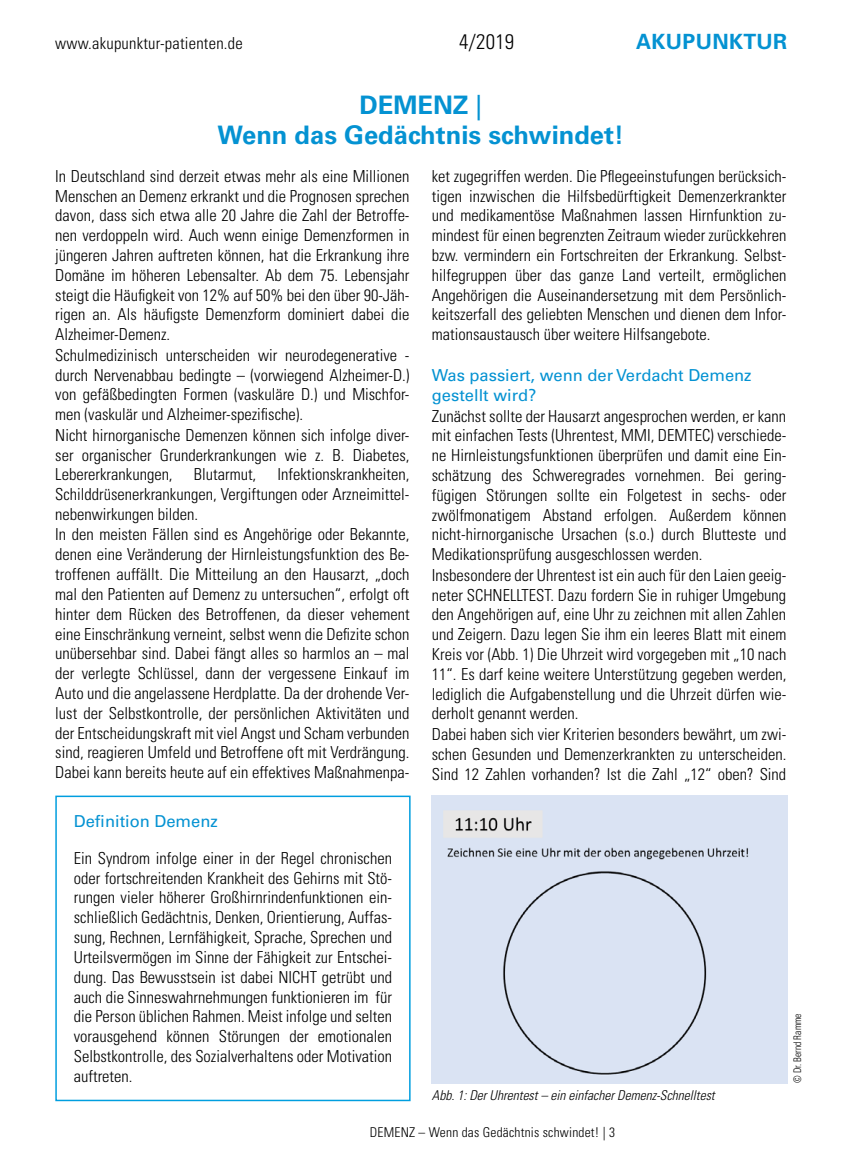
<style>
.page{position:relative;width:851px;height:1170px;background:#fff}
.page>*{position:absolute;margin:0;border:0;box-sizing:border-box;transform-origin:0 0}
.HL{font:700 25.5px/30.6px "Univers LT Std";color:#0492d2;text-align:center}
.t1{font:700 21px "Univers LT Std";letter-spacing:.015em;color:#0492d2}
.t2{font:300 condensed 21px "Univers LT Std";color:#000}
.Copy{font:300 condensed 16.5px/19.8px "Univers LT Std";color:#000;text-align:justify}
.ü1{font:16.5px/19.8px "Univers LT Std";color:#0492d2}
.BU{font:italic 300 condensed 13.5px "Univers LT Std";color:#000}
.t3{font:300 condensed 13.5px "Univers LT Std";letter-spacing:.015em;color:#000}
.Quellen{font:300 condensed 10.5px "Univers LT Std";color:#000;scale:.91 1}
.s1{font-weight:400}
</style>
<div class="page">
<div style="left:55px;top:795px;width:355px;height:306px;border:2px solid #009edf"></div>
<div style="left:432px;top:795px;width:355px;height:288px;background:#dae3f3"></div>
<p class="Copy" style="left:55px;top:34px;width:189px">www.akupunktur-patienten.de</p>
<p class="t2" style="left:459px;top:29px;width:57px">4/2019</p>
<p class="t1" style="left:636px;top:30px;width:153px">AKUPUNKTUR</p>
<p class="HL" style="left:218px;top:89px;width:408px">DEMENZ <span class="s1">|<br></span>Wenn das Gedächtnis schwindet!</p>
<p class="Copy" style="left:55px;top:166px;width:356px">In Deutschland sind derzeit etwas mehr als eine Millionen Menschen an Demenz erkrankt und die Prognosen sprechen davon, dass sich etwa alle 20 Jahre die Zahl der Betroffe&shy;nen verdoppeln wird. Auch wenn einige Demenzformen in jüngeren Jahren auftreten können, hat die Erkrankung ihre Domäne im höheren Lebensalter. Ab dem 75. Lebensjahr steigt die Häufigkeit von 12% auf 50% bei den über 90-Jäh&shy;rigen an. Als häufigste Demenzform dominiert dabei die Alzheimer-Demenz.</p>
<p class="Copy" style="left:55px;top:345px;width:356px">Schulmedizinisch unterscheiden wir neurodegenerative - durch Nervenabbau bedingte – (vorwiegend Alzheimer-D.) von gefäßbedingten Formen (vaskuläre D.) und Mischfor&shy;men (vaskulär und Alzheimer-spezifische).</p>
<p class="Copy" style="left:55px;top:425px;width:356px">Nicht hirnorganische Demenzen können sich infolge diver&shy;ser organischer Grunderkrankungen wie z. B. Diabetes, Lebererkrankungen,</p>
<p class="Copy" style="left:432px;top:166px;width:356px">ket zugegriffen werden. Die Pflegeeinstufungen berücksich&shy;tigen inzwischen die Hilfsbedürftigkeit Demenzerkrankter und medikamentöse Maßnahmen lassen Hirnfunktion zu&shy;mindest für einen begrenzten Zeitraum wieder zurückkehren bzw. vermindern ein Fortschreiten der Erkrankung. Selbst&shy;hilfegruppen über das ganze Land verteilt, ermöglichen Angehörigen die Auseinandersetzung mit dem Persönlich&shy;keitszerfall des geliebten Menschen und dienen dem Infor&shy;mationsaustausch über weitere Hilfsangebote.</p>
<p class="ü1" style="left:432px;top:365px;width:321px">Was passiert, wenn der Verdacht Demenz gestellt wird?</p>
<p class="Copy" style="left:432px;top:406px;width:356px">Zunächst sollte der Hausarzt angesprochen werden, er kann mit einfachen Tests (Uhrentest, MMI, DEMTEC) verschiede&shy;ne Hirnleistungsfunktionen überprüfen und damit eine Ein&shy;schätzung des Schweregrades vornehmen. Bei gering&shy;fügigen Störungen sollte ein Folgetest in sechs- oder zwölfmonatigem Abstand erfolgen. Außerdem können nicht-hirnorganische Ursachen (s.o.) durch Blutteste und Medikationsprüfung ausgeschlossen werden.</p>
<p class="Copy" style="left:432px;top:565px;width:356px">Insbesondere der Uhrentest ist ein auch für den Laien geeig&shy;neter SCHNELLTEST. Dazu fordern Sie in ruhiger Umgebung den Angehörigen auf, eine Uhr zu zeichnen mit allen Zahlen und Zeigern. Dazu legen Sie ihm ein leeres Blatt mit einem Kreis vor (Abb. 1) Die Uhrzeit wird vorgegeben mit „10 nach 11“. Es darf keine weitere Unterstützung gegeben werden, lediglich die Aufgabenstellung und die Uhrzeit dürfen wie&shy;derholt genannt werden.</p>
<p class="Copy" style="left:432px;top:724px;width:356px">Dabei haben sich vier Kriterien besonders bewährt, um zwi&shy;schen Gesunden und Demenzerkrankten zu unterscheiden.<br>Sind 12 Zahlen vorhanden? Ist die Zahl „12“ oben? Sind</p>
<p class="Copy" style="left:55px;top:464px;width:356px;text-indent:222px">Infektionskrankheiten, Schilddrüsenerkrankungen, Vergiftungen oder Arzneimittel&shy;nebenwirkungen bilden.</p>
<p class="Copy" style="left:55px;top:524px;width:356px">In den meisten Fällen sind es Angehörige oder Bekannte, denen eine Veränderung der Hirnleistungsfunktion des Be&shy;troffenen auffällt. Die Mitteilung an den Hausarzt, „doch mal den Patienten auf Demenz zu untersuchen“, erfolgt oft hinter dem Rücken des Betroffenen, da dieser vehement eine Einschränkung verneint, selbst wenn die Defizite schon unübersehbar sind. Dabei fängt alles so harmlos an – mal der verlegte Schlüssel, dann der vergessene Einkauf im Auto und die angelassene Herdplatte. Da der drohende Ver&shy;lust der Selbstkontrolle, der persönlichen Aktivitäten und der Entscheidungskraft mit viel Angst und Scham verbunden sind, reagieren Umfeld und Betroffene oft mit Verdrängung.<br>Dabei kann bereits heute auf ein effektives Maßnahmenpa-</p>
<p class="Copy" style="left:194px;top:464px;width:64px">Blutarmut,</p>
<p class="ü1" style="left:74px;top:811px;width:145px">Definition Demenz</p>
<p class="Copy" style="left:74px;top:848px;width:320px">Ein Syndrom infolge einer in der Regel chronischen oder fortschreitenden Krankheit des Gehirns mit Stö&shy;rungen vieler höherer Großhirnrindenfunktionen ein&shy;schließlich Gedächtnis, Denken, Orientierung, Auffas&shy;sung, Rechnen, Lernfähigkeit, Sprache, Sprechen und Urteilsvermögen im Sinne der Fähigkeit zur Entschei&shy;dung. Das Bewusstsein ist dabei NICHT getrübt und auch die Sinneswahrnehmungen funktionieren im für die Person üblichen Rahmen. Meist infolge und selten vorausgehend können Störungen der emotionalen Selbstkontrolle, des Sozialverhaltens oder Motivation auftreten.</p>
<p class="BU" style="left:432px;top:1086px;width:284px">Abb. 1: Der Uhrentest – ein einfacher Demenz-Schnelltest</p>
<p class="t3" style="left:370px;top:1124px;width:247px">DEMENZ – Wenn das Gedächtnis schwindet! | 3</p>
<p class="Quellen" style="left:790px;top:1082px;width:78px;rotate:-90deg">© Dr. Bernd Ramme</p>
</div>
